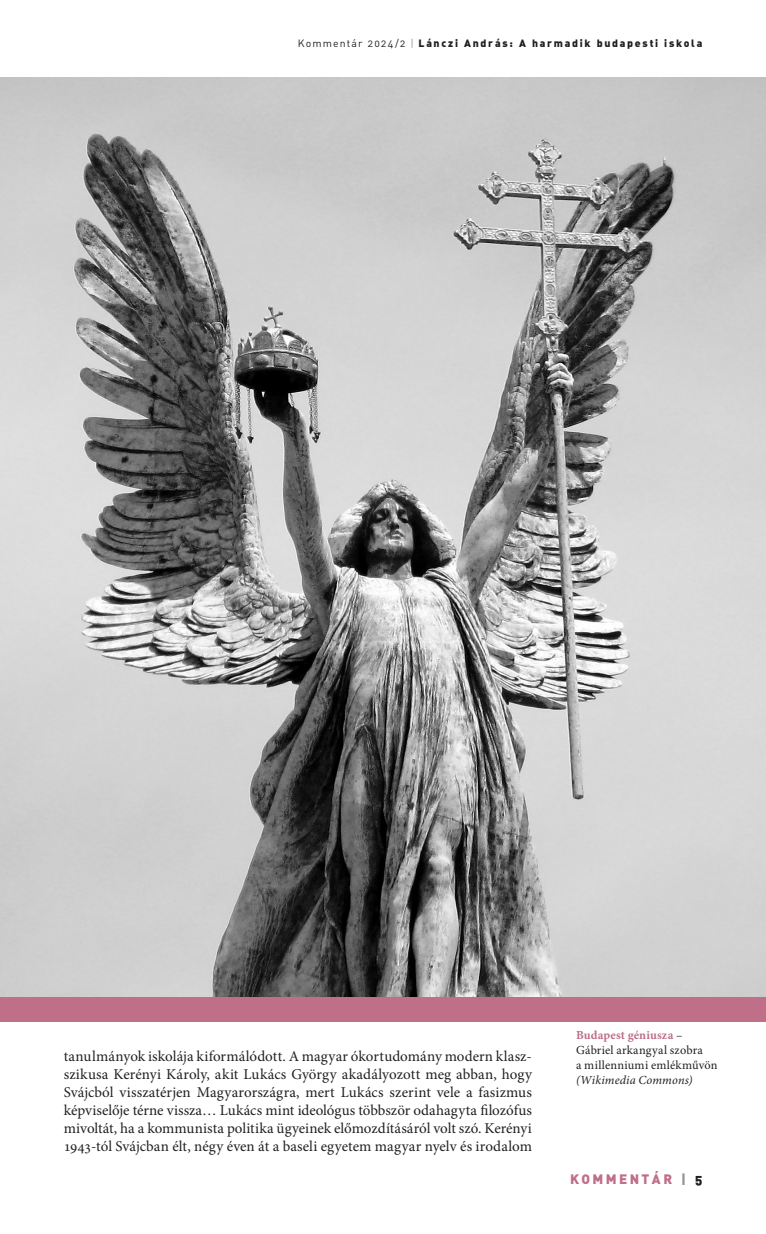
<style>
.page{position:relative;width:766px;height:1234px;background:#fff}
.page>*{position:absolute;margin:0;border:0;box-sizing:border-box;transform-origin:0 0}
._9_-_kenyér_2_---_10_pt{font:15px/18px "Minion Pro";color:#231f20;text-align:justify}
.t1{font:13.5px "DIN Alt Blk PFL";letter-spacing:.2em;color:#bf6f88}
._1000_-_képaláírás{font:12.3px/14.7px "Minion Pro";letter-spacing:.01em;color:#231f20}
._1000_-_képaláírás-2{font:italic 12.3px "Minion Pro";letter-spacing:.01em;color:#231f20}
.t2{font:10.5px "DIN Alt Blk PFL";letter-spacing:.175em;color:#231f20}
.s1{font-family:"DIN Alt PFL"}
.s2{font-family:"DIN Alt PFL";color:#939598}
.s3{font-weight:700;color:#bf6f88}
.s4{color:#939598}
.s5{color:#231f20}
</style>
<div class="page">
<div style="left:0;top:996px;width:765px;height:25px;background:#bf6f88"></div>
<img style="left:0;top:77px;width:765px;height:919px">
<p class="t2" style="left:298px;top:36px;width:405px"><span class="s1">Kommentár 2024/2</span> <span class="s2">|</span> Lánczi András: A harmadik budapesti iskola</p>
<p class="_9_-_kenyér_2_---_10_pt" style="left:64px;top:1047px;width:469px">tanulmányok iskolája kiformálódott. A magyar ókortudomány modern klas - szikusa Kerényi Károly, akit Lukács György akadályozott meg abban, hogy Svájcból visszatérjen Magyarországra, mert Lukács szerint vele a fasizmus képviselője térne vissza… Lukács mint ideológus többször odahagyta filozófus mivoltát, ha a kommunista politika ügyeinek előmozdításáról volt szó. Kerényi 1943-tól Svájcban élt, négy éven át a baseli egyetem magyar nyelv és irodalom</p>
<p class="_1000_-_képaláírás" style="left:576px;top:1027px;width:143px"><span class="s3">Budapest géniusza</span> –<br>Gábriel arkangyal szobra<br>a millenniumi emlékművön</p>
<p class="_1000_-_képaláírás-2" style="left:576px;top:1070px;width:118px">(Wikimedia Commons)</p>
<p class="t1" style="left:570px;top:1169px;width:134px">KOMMENTÁR <span class="s4">|</span> <span class="s5">5</span></p>
</div>
